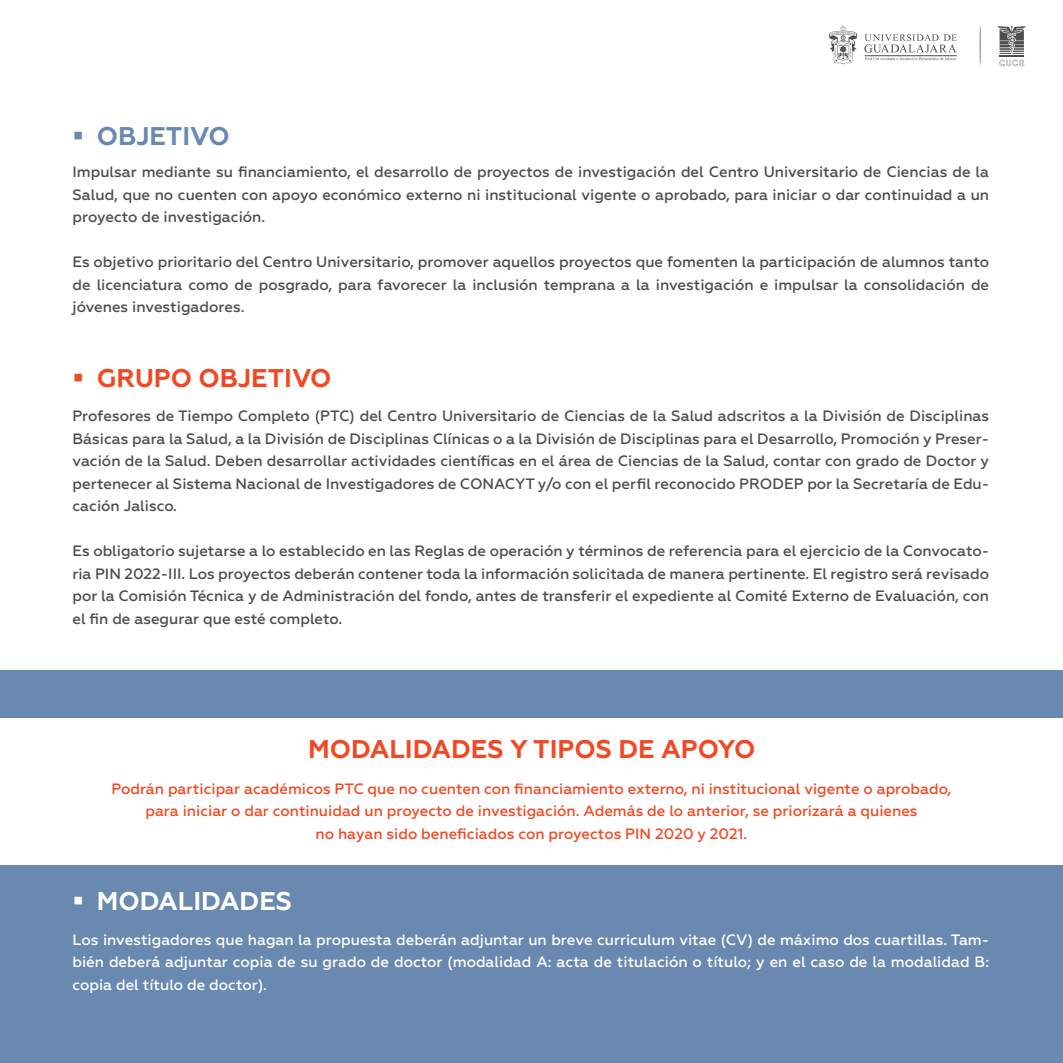
<style>
.page{position:relative;width:1063px;height:1063px;background:#fff}
.page>*{position:absolute;margin:0;border:0;box-sizing:border-box;transform-origin:0 0}
.t1{font:700 25.62px "Geometria";color:#f04923}
.t2{font:700 25.62px "Geometria";color:#fff}
.t3{font:700 25.62px "Geometria";color:#6a89b0}
.t4{font:500 15px/22.5px "Geometria";color:#4d4d4f;text-align:justify}
.t5{font:500 15px/22.5px "Geometria";color:#f04923;text-align:center}
.t6{font:500 15px/22.5px "Geometria";color:#fff;text-align:justify}
</style>
<div class="page">
<div style="left:0;top:670px;width:1063px;height:393px;background:#6a89b0"></div>
<div style="left:0;top:719px;width:1063px;height:146px;background:#fff"></div>
<svg style="left:998px;top:26px;width:27px;height:40px"></svg>
<svg style="left:829px;top:26px;width:28px;height:38px"></svg>
<svg style="left:864px;top:34px;width:93px;height:26px"></svg>
<hr style="left:980px;top:25px;width:1px;height:41px;background:#4d4d4f;border-radius:50%">
<h1 class="t3" style="left:73px;top:120px;width:159px">▪ OBJETIVO</h1>
<p class="t4" style="left:72px;top:161px;width:918px">Impulsar mediante su financiamiento, el desarrollo de proyectos de investigación del Centro Universitario de Ciencias de la Salud, que no cuenten con apoyo económico externo ni institucional vigente o aprobado, para iniciar o dar continuidad a un proyecto de investigación.</p>
<p class="t4" style="left:72px;top:251px;width:918px">Es objetivo prioritario del Centro Universitario, promover aquellos proyectos que fomenten la participación de alumnos tanto de licenciatura como de posgrado, para favorecer la inclusión temprana a la investigación e impulsar la consolidación de jóvenes investigadores.</p>
<h1 class="t1" style="left:73px;top:363px;width:261px">▪ GRUPO OBJETIVO</h1>
<p class="t4" style="left:72px;top:405px;width:918px">Profesores de Tiempo Completo (PTC) del Centro Universitario de Ciencias de la Salud adscritos a la División de Disciplinas Básicas para la Salud, a la División de Disciplinas Clínicas o a la División de Disciplinas para el Desarrollo, Promoción y Preser&shy;vación de la Salud. Deben desarrollar actividades científicas en el área de Ciencias de la Salud, contar con grado de Doctor y pertenecer al Sistema Nacional de Investigadores de CONACYT y/o con el perfil reconocido PRODEP por la Secretaría de Edu&shy;cación Jalisco.</p>
<p class="t4" style="left:72px;top:540px;width:918px">Es obligatorio sujetarse a lo establecido en las Reglas de operación y términos de referencia para el ejercicio de la Convocato&shy;ria PIN 2022-III. Los proyectos deberán contener toda la información solicitada de manera pertinente. El registro será revisado por la Comisión Técnica y de Administración del fondo, antes de transferir el expediente al Comité Externo de Evaluación, con el fin de asegurar que esté completo.</p>
<h1 class="t1" style="left:308px;top:734px;width:449px">MODALIDADES Y TIPOS DE APOYO</h1>
<p class="t5" style="left:112px;top:777px;width:841px">Podrán participar académicos PTC que no cuenten con financiamiento externo, ni institucional vigente o aprobado, para iniciar o dar continuidad un proyecto de investigación. Además de lo anterior, se priorizará a quienes<br>no hayan sido beneficiados con proyectos PIN 2020 y 2021.</p>
<h1 class="t2" style="left:72px;top:885px;width:221px">▪ MODALIDADES</h1>
<p class="t6" style="left:72px;top:928px;width:918px">Los investigadores que hagan la propuesta deberán adjuntar un breve curriculum vitae (CV) de máximo dos cuartillas. Tam&shy;bién deberá adjuntar copia de su grado de doctor (modalidad A: acta de titulación o título; y en el caso de la modalidad B: copia del título de doctor).</p>
</div>
